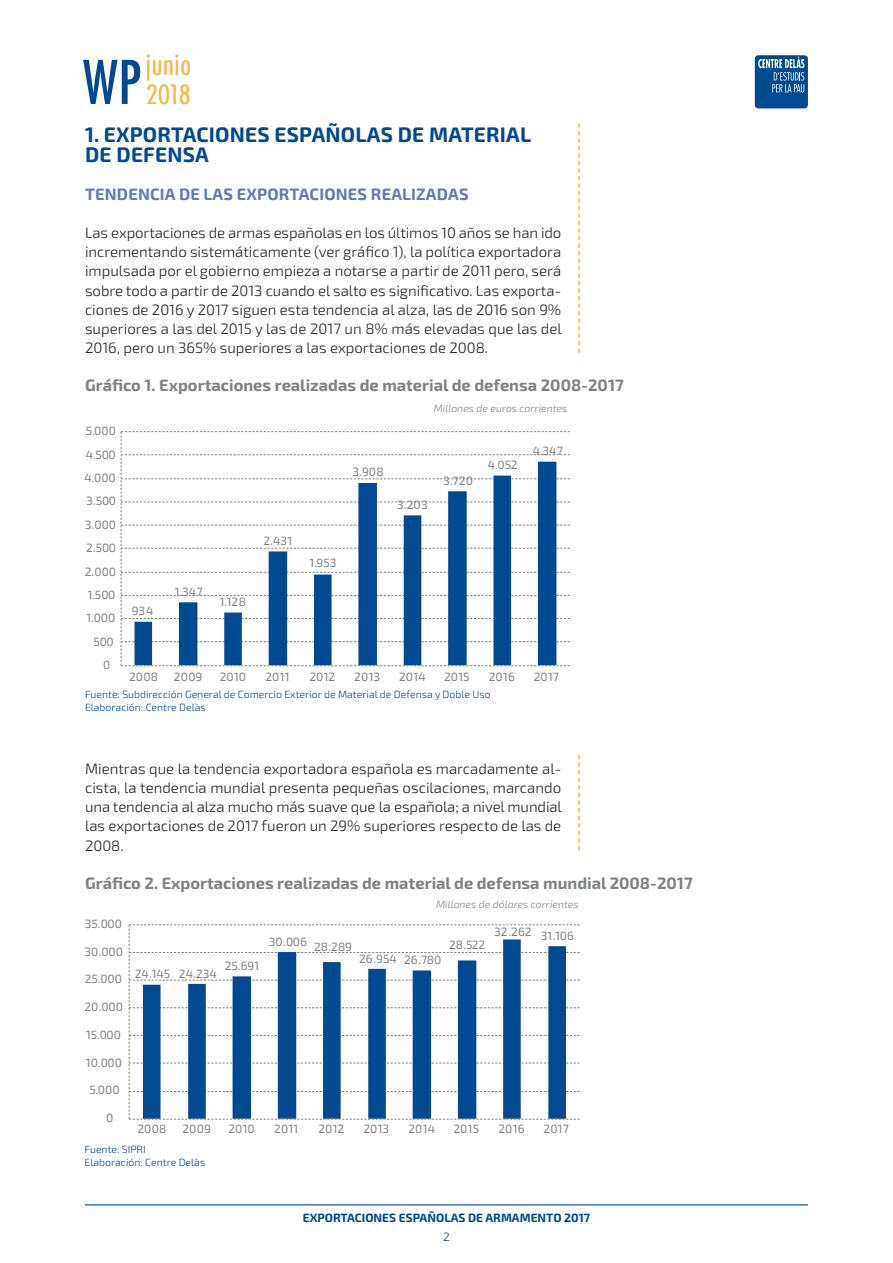
<style>
.page{position:relative;width:893px;height:1263px;background:#fff}
.page>*{position:absolute;margin:0;border:0;box-sizing:border-box;transform-origin:0 0}
.t1{font:condensed 58.5px "Futura";color:#014990}
.t2{font:300 condensed 28.5px "Futura";letter-spacing:.05em;color:#fcb74b}
.t3{font:300 condensed 25.65px "Futura";color:#fcb74b;scale:1.11 1}
.t4{font:700 21px/19.2px "Exo 2.0";letter-spacing:.01em;color:#014990}
.t5{font:700 16.5px "Exo 2.0";color:#808285}
.t6{font:700 16.5px "Exo 2.0";letter-spacing:.01em;color:#637bb2}
.t7{font:300 15px/19.2px "Exo 2.0";color:#231f20;text-align:justify}
.t8{font:12px "Exo 2.0";color:#808285}
.t9{font:700 12px "Exo 2.0";color:#014990}
.t10{font:300 12px "Exo 2.0";color:#014990}
.t11{font:300 10.5px/12.6px "Exo 2.0";color:#014990}
.t12{font:italic 300 10.5px "Exo 2.0";color:#808285}
</style>
<div class="page">
<div style="left:755px;top:55px;width:53px;height:53px;background:#014990;border-radius:4px"></div>
<svg style="left:758px;top:56px;width:46px;height:36px"></svg>
<hr style="left:85px;top:1204px;width:723px;height:1px;background:#014990">
<svg style="left:578px;top:123px;width:2px;height:230px"></svg>
<svg style="left:578px;top:755px;width:2px;height:95px"></svg>
<svg style="left:121px;top:431px;width:449px;height:235px"></svg>
<svg style="left:129px;top:924px;width:451px;height:196px"></svg>
<h2 class="t2" style="left:146px;top:47px;width:46px">junio</h2>
<h3 class="t3" style="left:146px;top:80px;width:42px">2018</h3>
<h3 class="t4" style="left:85px;top:126px;width:443px">1. Exportaciones españolas de material de defensa</h3>
<p class="t6" style="left:85px;top:184px;width:385px">Tendencia de las exportaciones realizadas</p>
<p class="t7" style="left:85px;top:224px;width:478px">Las exportaciones de armas españolas en los últimos 10 años se han ido incrementando sistemáticamente (ver gráfico 1), la política exportadora impulsada por el gobierno empieza a notarse a partir de 2011 pero, será sobre todo a partir de 2013 cuando el salto es significativo. Las exporta&shy;ciones de 2016 y 2017 siguen esta tendencia al alza, las de 2016 son 9% superiores a las del 2015 y las de 2017 un 8% más elevadas que las del 2016, pero un 365% superiores a las exportaciones de 2008.</p>
<h1 class="t1" style="left:83px;top:47px;width:59px">WP</h1>
<p class="t5" style="left:85px;top:376px;width:540px">Gráfico 1. Exportaciones realizadas de material de defensa 2008-2017</p>
<p class="t8" style="left:86px;top:424px;width:32px">5.000</p>
<p class="t8" style="left:86px;top:447px;width:32px">4.500</p>
<p class="t8" style="left:85px;top:471px;width:33px">4.000</p>
<p class="t8" style="left:86px;top:494px;width:32px">3.500</p>
<p class="t8" style="left:85px;top:518px;width:33px">3.000</p>
<p class="t8" style="left:86px;top:541px;width:32px">2.500</p>
<p class="t8" style="left:85px;top:564px;width:33px">2.000</p>
<p class="t8" style="left:88px;top:588px;width:29px">1.500</p>
<p class="t8" style="left:87px;top:611px;width:30px">1.000</p>
<p class="t8" style="left:93px;top:635px;width:22px">500</p>
<p class="t8" style="left:103px;top:658px;width:9px">0</p>
<p class="t12" style="left:434px;top:402px;width:135px">Millones de euros corrientes</p>
<p class="t8" style="left:132px;top:604px;width:23px">934</p>
<p class="t8" style="left:175px;top:584px;width:29px">1.347</p>
<p class="t8" style="left:220px;top:595px;width:28px">1.128</p>
<p class="t8" style="left:264px;top:534px;width:30px">2.431</p>
<p class="t8" style="left:352px;top:464px;width:33px">3.908</p>
<p class="t8" style="left:397px;top:497px;width:32px">3.203</p>
<p class="t8" style="left:443px;top:473px;width:32px">3.720</p>
<p class="t8" style="left:488px;top:458px;width:31px">4.052</p>
<p class="t8" style="left:533px;top:444px;width:32px">4.347</p>
<p class="t8" style="left:309px;top:556px;width:29px">1.953</p>
<p class="t8" style="left:129px;top:670px;width:30px">2008</p>
<p class="t8" style="left:174px;top:670px;width:30px">2009</p>
<p class="t8" style="left:220px;top:670px;width:28px">2010</p>
<p class="t8" style="left:266px;top:670px;width:25px">2011</p>
<p class="t8" style="left:309px;top:670px;width:27px">2012</p>
<p class="t8" style="left:354px;top:670px;width:27px">2013</p>
<p class="t8" style="left:399px;top:670px;width:28px">2014</p>
<p class="t8" style="left:444px;top:670px;width:27px">2015</p>
<p class="t8" style="left:489px;top:670px;width:28px">2016</p>
<p class="t8" style="left:534px;top:670px;width:27px">2017</p>
<p class="t11" style="left:85px;top:688px;width:407px">Fuente: Subdirección General de Comercio Exterior de Material de Defensa y Doble Uso<br>Elaboración: Centre Delàs</p>
<p class="t7" style="left:85px;top:759px;width:478px">Mientras que la tendencia exportadora española es marcadamente al&shy;cista, la tendencia mundial presenta pequeñas oscilaciones, marcando una tendencia al alza mucho más suave que la española; a nivel mundial las exportaciones de 2017 fueron un 29% superiores respecto de las de 2008.</p>
<p class="t5" style="left:85px;top:873px;width:609px">Gráfico 2. Exportaciones realizadas de material de defensa mundial 2008-2017</p>
<p class="t8" style="left:85px;top:917px;width:39px">35.000</p>
<p class="t8" style="left:84px;top:944px;width:40px">30.000</p>
<p class="t8" style="left:85px;top:972px;width:39px">25.000</p>
<p class="t8" style="left:84px;top:1000px;width:40px">20.000</p>
<p class="t8" style="left:86px;top:1028px;width:36px">15.000</p>
<p class="t8" style="left:86px;top:1055px;width:38px">10.000</p>
<p class="t8" style="left:90px;top:1083px;width:32px">5.000</p>
<p class="t8" style="left:106px;top:1111px;width:9px">0</p>
<p class="t8" style="left:135px;top:967px;width:84px">24.145 24.234</p>
<p class="t8" style="left:225px;top:959px;width:36px">25.691</p>
<p class="t8" style="left:269px;top:937px;width:85px">30.006 28.289</p>
<p class="t12" style="left:436px;top:898px;width:144px">Millones de dólares corrientes</p>
<p class="t8" style="left:359px;top:952px;width:84px">26.954 26.780</p>
<p class="t8" style="left:449px;top:938px;width:38px">28.522</p>
<p class="t8" style="left:494px;top:927px;width:81px">32.262 31.106</p>
<p class="t8" style="left:138px;top:1122px;width:30px">2008</p>
<p class="t8" style="left:183px;top:1122px;width:30px">2009</p>
<p class="t8" style="left:228px;top:1122px;width:28px">2010</p>
<p class="t8" style="left:274px;top:1122px;width:25px">2011</p>
<p class="t8" style="left:318px;top:1122px;width:27px">2012</p>
<p class="t8" style="left:363px;top:1122px;width:27px">2013</p>
<p class="t8" style="left:408px;top:1122px;width:28px">2014</p>
<p class="t8" style="left:453px;top:1122px;width:27px">2015</p>
<p class="t8" style="left:499px;top:1122px;width:28px">2016</p>
<p class="t8" style="left:544px;top:1122px;width:27px">2017</p>
<p class="t11" style="left:85px;top:1143px;width:122px">Fuente: SIPRI<br>Elaboración: Centre Delàs</p>
<p class="t9" style="left:303px;top:1211px;width:289px">EXPORTACIONES ESPAÑOLAS DE ARMAMENTO 2017</p>
<p class="t10" style="left:443px;top:1229px;width:8px">2</p>
</div>
